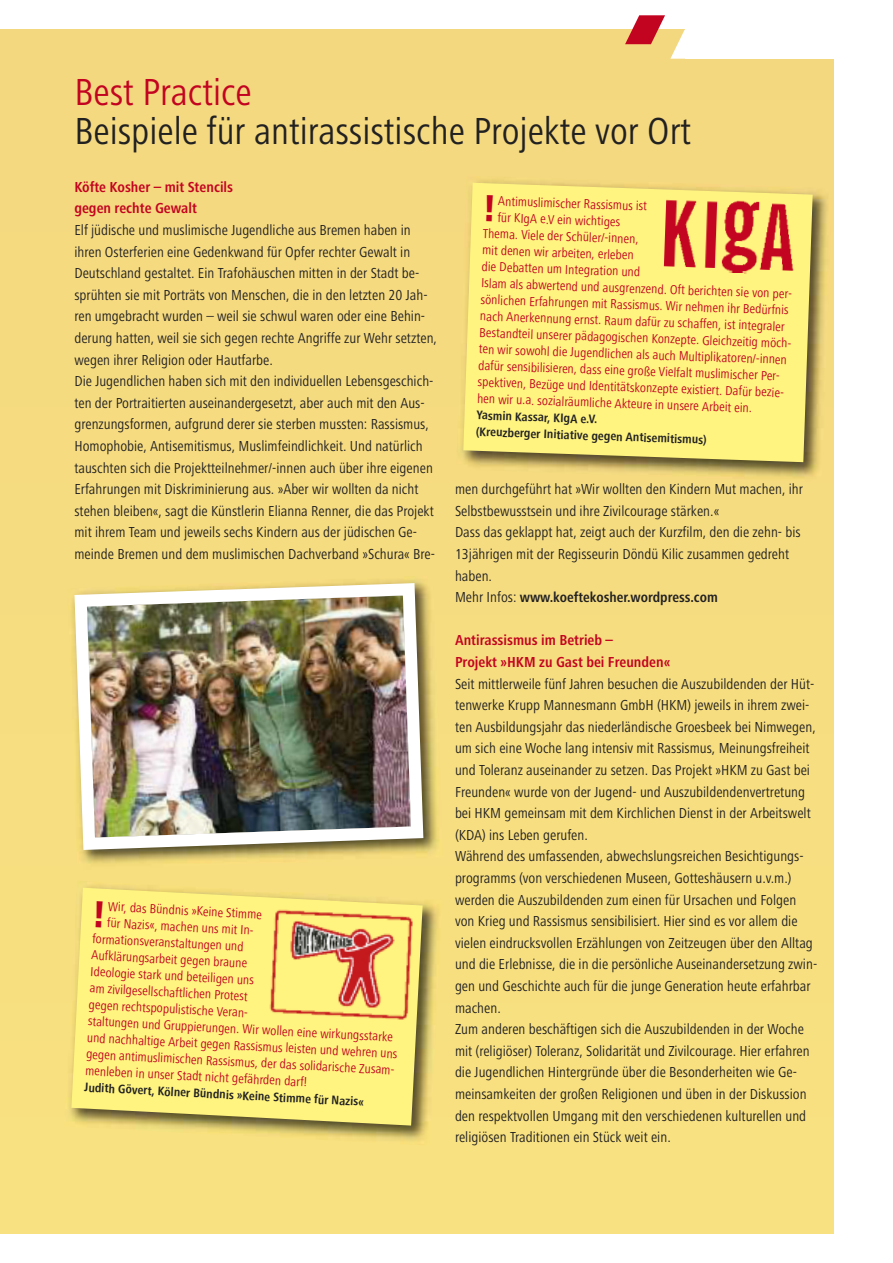
<style>
.page{position:relative;width:893px;height:1263px;background:#fff}
.page>*{position:absolute;margin:0;border:0;box-sizing:border-box;transform-origin:0 0}
.t1{font:condensed 39px "Frutiger Next LT";color:#222122}
.t2{font:condensed 39px "Frutiger Next LT";color:#c30421}
.t3{font:condensed 15px/21.6px "Frutiger Next LT";color:#222122}
.t4{font:700 condensed 15px/21.6px "Frutiger Next LT";color:#c30421}
.t5{font:700 condensed 14.55px "Frutiger Next LT";color:#222122}
.t6{font:condensed 13.5px "Frutiger Next LT";color:#c30421}
.t7{font:700 condensed 12.75px/16.5px "Frutiger Next LT";color:#222122}
.s1{font-weight:400;font-size:15px}
</style>
<div class="page">
<div style="left:0;top:30px;width:833px;height:1203px;background:#f6dc80"></div>
<svg style="left:625px;top:15px;width:60px;height:44px"></svg>
<div style="left:685px;top:26px;width:153px;height:33px;background:#fff"></div>
<img style="left:83px;top:658px;width:356px;height:205px">
<img style="left:72px;top:577px;width:358px;height:279px">
<img style="left:460px;top:180px;width:368px;height:298px">
<svg style="left:463px;top:183px;width:350px;height:279px;background:#f8ed7c"></svg>
<img style="left:655px;top:189px;width:145px;height:85px">
<img style="left:68px;top:886px;width:371px;height:254px">
<svg style="left:71px;top:888px;width:352px;height:237px;background:#f7eb7c"></svg>
<img style="left:268px;top:908px;width:146px;height:112px">
<svg style="left:486px;top:195px;width:7px;height:27px"></svg>
<svg style="left:96px;top:901px;width:7px;height:26px"></svg>
<h1 class="t2" style="left:74px;top:79px;width:179px">Best Practice</h1>
<h1 class="t1" style="left:74px;top:118px;width:618px">Beispiele für antirassistische Projekte vor Ort</h1>
<p class="t4" style="left:74px;top:177px;width:160px">Köfte Kosher – mit Stencils gegen rechte Gewalt</p>
<p class="t3" style="left:74px;top:221px;width:364px">Elf jüdische und muslimische Jugendliche aus Bremen haben in ihren Osterferien eine Gedenkwand für Opfer rechter Gewalt in Deutschland gestaltet. Ein Trafohäuschen mitten in der Stadt be&shy;sprühten sie mit Porträts von Menschen, die in den letzten 20 Jah&shy;ren umgebracht wurden – weil sie schwul waren oder eine Behin&shy;derung hatten, weil sie sich gegen rechte Angriffe zur Wehr setzten, wegen ihrer Religion oder Hautfarbe.<br>Die Jugendlichen haben sich mit den individuellen Lebensgeschich&shy;ten der Portraitierten auseinandergesetzt, aber auch mit den Aus&shy;grenzungsformen, aufgrund derer sie sterben mussten: Rassismus, Homophobie, Antisemitismus, Muslimfeindlichkeit. Und natürlich tauschten sich die Projektteilnehmer/-innen auch über ihre eigenen Erfahrungen mit Diskriminierung aus. »Aber wir wollten da nicht stehen bleiben«, sagt die Künstlerin Elianna Renner, die das Projekt mit ihrem Team und jeweils sechs Kindern aus der jüdischen Ge&shy;meinde Bremen und dem muslimischen Dachverband »Schura« Bre-</p>
<p class="t6" style="left:108px;top:902px;width:156px;rotate:3deg">Wir, das Bündnis »Keine Stimme</p>
<p class="t6" style="left:107px;top:918px;width:151px;rotate:3deg">für Nazis«, machen uns mit In-</p>
<p class="t6" style="left:93px;top:934px;width:153px;rotate:3deg">formationsveranstaltungen und</p>
<p class="t6" style="left:92px;top:950px;width:158px;rotate:3deg">Aufklärungsarbeit gegen braune</p>
<p class="t6" style="left:91px;top:967px;width:165px;rotate:3deg">Ideologie stark und beteiligen uns</p>
<p class="t6" style="left:90px;top:983px;width:160px;rotate:3deg">am zivilgesellschaftlichen Protest</p>
<p class="t6" style="left:89px;top:1000px;width:164px;rotate:3deg">gegen rechtspopulistische Veran-</p>
<p class="t6" style="left:88px;top:1016px;width:307px;rotate:3deg">staltungen und Gruppierungen. Wir wollen eine wirkungsstarke</p>
<p class="t6" style="left:87px;top:1033px;width:312px;rotate:3deg">und nachhaltige Arbeit gegen Rassismus leisten und wehren uns</p>
<p class="t6" style="left:86px;top:1049px;width:313px;rotate:3deg">gegen antimuslimischen Rassismus, der das solidarische Zusam-</p>
<p class="t6" style="left:86px;top:1066px;width:224px;rotate:3deg">menleben in unser Stadt nicht gefährden darf!</p>
<p class="t7" style="left:85px;top:1080px;width:281px;rotate:3deg">Judith Gövert, Kölner Bündnis »Keine Stimme für Nazis«</p>
<p class="t6" style="left:498px;top:196px;width:151px;rotate:2deg">Antimuslimischer Rassismus ist</p>
<p class="t6" style="left:498px;top:213px;width:124px;rotate:2deg">für KIgA e.V ein wichtiges</p>
<p class="t6" style="left:483px;top:229px;width:157px;rotate:2deg">Thema. Viele der Schüler/-innen,</p>
<p class="t6" style="left:482px;top:245px;width:153px;rotate:2deg">mit denen wir arbeiten, erleben</p>
<p class="t6" style="left:482px;top:262px;width:160px;rotate:2deg">die Debatten um Integration und</p>
<p class="t6" style="left:481px;top:278px;width:315px;rotate:2deg">Islam als abwertend und ausgrenzend. Oft berichten sie von per-</p>
<p class="t6" style="left:481px;top:295px;width:310px;rotate:2deg">sönlichen Erfahrungen mit Rassismus. Wir nehmen ihr Bedürfnis</p>
<p class="t6" style="left:480px;top:311px;width:307px;rotate:2deg">nach Anerkennung ernst. Raum dafür zu schaffen, ist integraler</p>
<p class="t6" style="left:480px;top:328px;width:317px;rotate:2deg">Bestandteil unserer pädagogischen Konzepte. Gleichzeitig möch-</p>
<p class="t6" style="left:479px;top:344px;width:310px;rotate:2deg">ten wir sowohl die Jugendlichen als auch Multiplikatoren/-innen</p>
<p class="t6" style="left:478px;top:361px;width:306px;rotate:2deg">dafür sensibilisieren, dass eine große Vielfalt muslimischer Per-</p>
<p class="t6" style="left:478px;top:377px;width:311px;rotate:2deg">spektiven, Bezüge und Identitätskonzepte existiert. Dafür bezie-</p>
<p class="t6" style="left:477px;top:394px;width:277px;rotate:2deg">hen wir u.a. sozialräumliche Akteure in unsere Arbeit ein.</p>
<p class="t7" style="left:477px;top:408px;width:232px;rotate:2deg">Yasmin Kassar, KIgA e.V.<br>(Kreuzberger Initiative gegen Antisemitismus)</p>
<p class="t3" style="left:455px;top:480px;width:349px">men durchgeführt hat »Wir wollten den Kindern Mut machen, ihr Selbstbewusstsein und ihre Zivilcourage stärken.«<br>Dass das geklappt hat, zeigt auch der Kurzfilm, den die zehn- bis 13jährigen mit der Regisseurin Döndü Kilic zusammen gedreht haben.</p>
<p class="t5" style="left:455px;top:592px;width:264px"><span class="s1">Mehr Infos:</span> www.koeftekosher.wordpress.com</p>
<p class="t4" style="left:455px;top:631px;width:217px">Antirassismus im Betrieb –<br>Projekt »HKM zu Gast bei Freunden«</p>
<p class="t3" style="left:455px;top:674px;width:364px">Seit mittlerweile fünf Jahren besuchen die Auszubildenden der Hüt&shy;tenwerke Krupp Mannesmann GmbH (HKM) jeweils in ihrem zwei&shy;ten Ausbildungsjahr das niederländische Groesbeek bei Nimwegen, um sich eine Woche lang intensiv mit Rassismus, Meinungsfreiheit und Toleranz auseinander zu setzen. Das Projekt »HKM zu Gast bei Freunden« wurde von der Jugend- und Auszubildendenvertretung bei HKM gemeinsam mit dem Kirchlichen Dienst in der Arbeitswelt (KDA) ins Leben gerufen.<br>Während des umfassenden, abwechslungsreichen Besichtigungs&shy;programms (von verschiedenen Museen, Gotteshäusern u.v.m.) werden die Auszubildenden zum einen für Ursachen und Folgen von Krieg und Rassismus sensibilisiert. Hier sind es vor allem die vielen eindrucksvollen Erzählungen von Zeitzeugen über den Alltag und die Erlebnisse, die in die persönliche Auseinandersetzung zwin&shy;gen und Geschichte auch für die junge Generation heute erfahrbar machen.<br>Zum anderen beschäftigen sich die Auszubildenden in der Woche mit (religiöser) Toleranz, Solidarität und Zivilcourage. Hier erfahren die Jugendlichen Hintergründe über die Besonderheiten wie Ge&shy;meinsamkeiten der großen Religionen und üben in der Diskussion den respektvollen Umgang mit den verschiedenen kulturellen und religiösen Traditionen ein Stück weit ein.</p>
</div>
